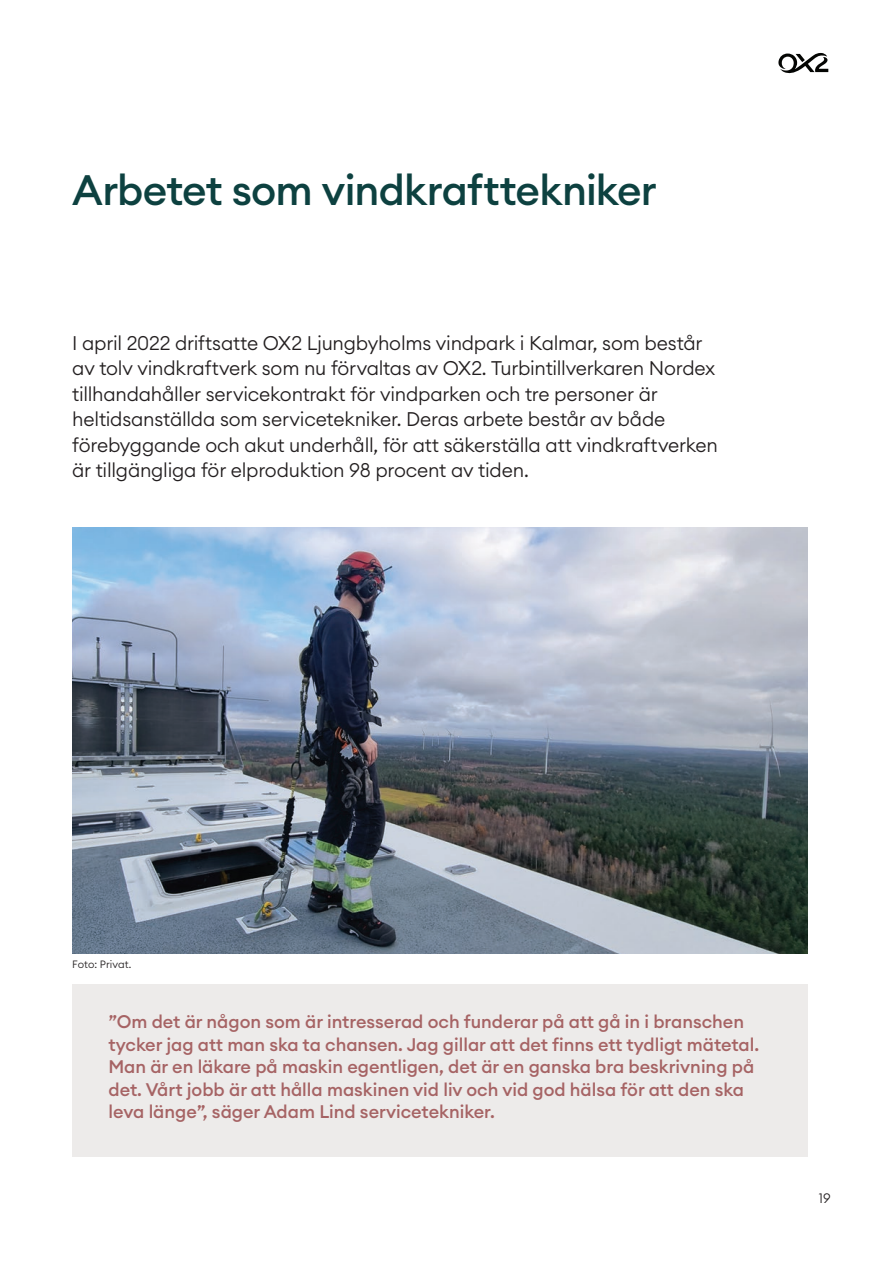
<style>
.page{position:relative;width:893px;height:1263px;background:#fff}
.page>*{position:absolute;margin:0;border:0;box-sizing:border-box;transform-origin:0 0}
.t1{font:500 42px "Euclid Circular A";letter-spacing:-.02em;color:#0d4140}
.t2{font:300 19.5px/25.5px "Euclid Circular A";letter-spacing:-.01em;color:#231f20}
.t3{font:500 18px/22.5px "Euclid Circular A";color:#a66364}
.t4{font:300 13.5px "Euclid Circular A";color:#231f20}
.t5{font:300 10.5px "Euclid Circular A";letter-spacing:.005em;color:#231f20}
</style>
<div class="page">
<svg style="left:778px;top:53px;width:50px;height:20px"></svg>
<div style="left:72px;top:984px;width:736px;height:173px;background:#edebea"></div>
<img style="left:72px;top:527px;width:736px;height:427px">
<h1 class="t1" style="left:72px;top:163px;width:586px">Arbetet som vindkrafttekniker</h1>
<p class="t2" style="left:72px;top:330px;width:647px">I april 2022 driftsatte OX2 Ljungbyholms vindpark i Kalmar, som består av tolv vindkraftverk som nu förvaltas av OX2. Turbintillverkaren Nordex tillhandahåller servicekontrakt för vindparken och tre personer är heltidsanställda som servicetekniker. Deras arbete består av både förebyggande och akut underhåll, för att säkerställa att vindkraftverken är tillgängliga för elproduktion 98 procent av tiden.</p>
<p class="t5" style="left:72px;top:957px;width:61px">Foto: Privat.</p>
<p class="t3" style="left:108px;top:1011px;width:652px">”Om det är någon som är intresserad och funderar på att gå in i branschen tycker jag att man ska ta chansen. Jag gillar att det finns ett tydligt mätetal.<br>Man är en läkare på maskin egentligen, det är en ganska bra beskrivning på det. Vårt jobb är att hålla maskinen vid liv och vid god hälsa för att den ska leva länge”, säger Adam Lind servicetekniker.</p>
<p class="t4" style="left:819px;top:1189px;width:13px">19</p>
</div>
